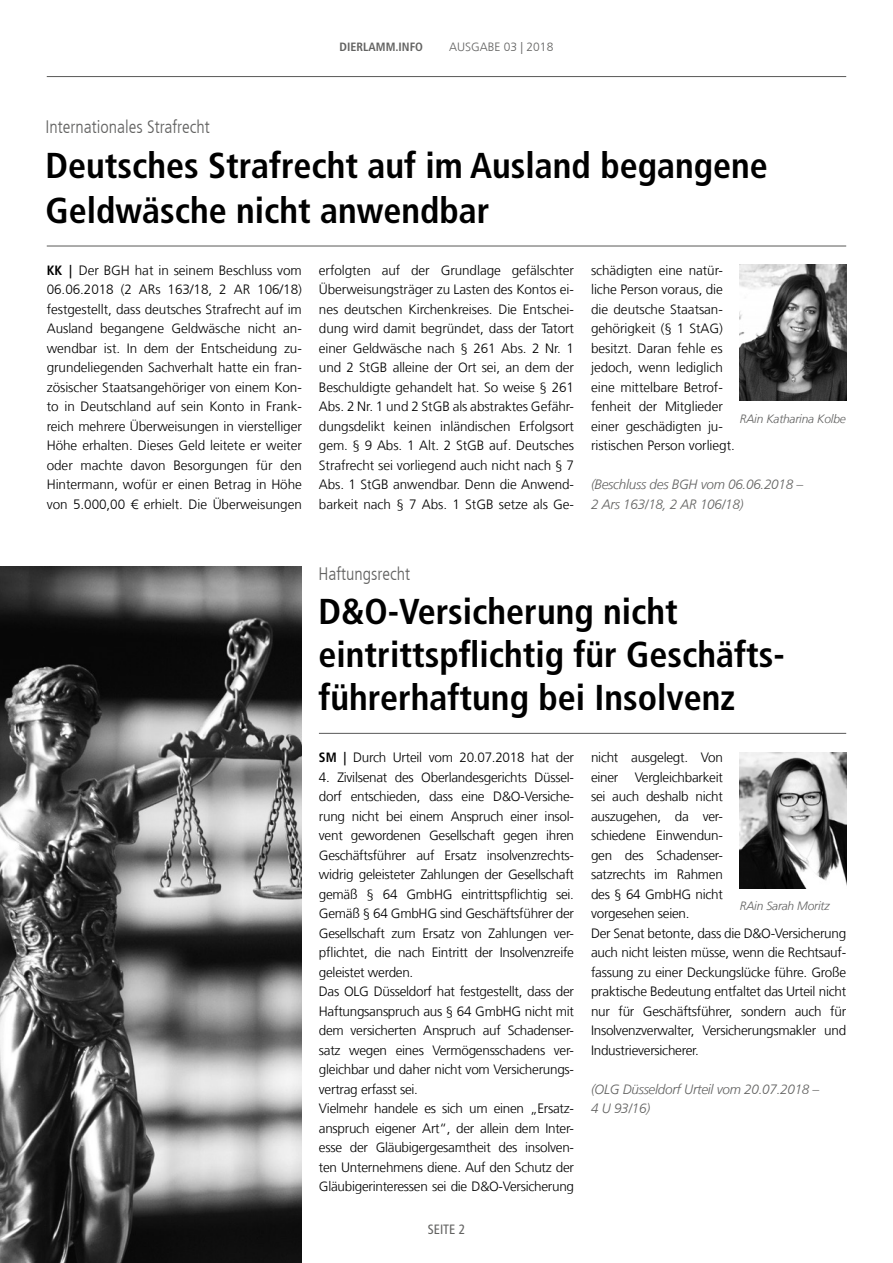
<style>
.page{position:relative;width:893px;height:1263px;background:#fff}
.page>*{position:absolute;margin:0;border:0;box-sizing:border-box;transform-origin:0 0}
.t1{font:700 condensed 36px/43.2px "Frutiger LT Com";color:#000}
.t2{font:300 condensed 18px "Frutiger LT Com";color:#626261}
.t3{font:300 13.5px/19.5px "Frutiger LT Com";letter-spacing:-.02em;color:#000}
.t4{font:italic 300 13.5px/19.5px "Frutiger LT Com";letter-spacing:-.02em;color:#626261}
.t5{font:condensed 13.5px "Frutiger LT Com";color:#626261}
.t6{font:italic 300 12px "Frutiger LT Com";letter-spacing:-.015em;color:#626261}
.t7{font:300 12px "Frutiger LT Com";color:#626261}
.t8{font:700 condensed 12px "Frutiger LT Com";color:#626261}
.s1{font-weight:700;font-stretch:condensed}
</style>
<div class="page">
<hr style="left:319px;top:733px;width:527px;height:1px;background:#626261">
<hr style="left:47px;top:76px;width:799px;height:1px;background:#626261">
<img style="left:740px;top:752px;width:106px;height:136px">
<hr style="left:47px;top:245px;width:799px;height:2px;background:#626261">
<img style="left:740px;top:265px;width:106px;height:136px">
<img style="left:0;top:567px;width:302px;height:696px">
<p class="t8" style="left:340px;top:40px;width:85px">DIERLAMM.INFO</p>
<p class="t7" style="left:449px;top:40px;width:106px">AUSGABE 03 | 2018</p>
<h2 class="t2" style="left:45px;top:116px;width:166px">Internationales Strafrecht</h2>
<h1 class="t1" style="left:45px;top:143px;width:724px;line-height:45px">Deutsches Strafrecht auf im Ausland begangene<br>Geldwäsche nicht anwendbar</h1>
<p class="t3" style="left:319px;top:260px;width:257px;text-align:justify">erfolgten auf der Grundlage gefälschter Überweisungsträger zu Lasten des Kontos ei&shy;nes deutschen Kirchenkreises. Die Entschei&shy;dung wird damit begründet, dass der Tatort einer Geldwäsche nach § 261 Abs. 2 Nr. 1 und 2 StGB alleine der Ort sei, an dem der Beschuldigte gehandelt hat. So weise § 261<br>Abs. 2 Nr. 1 und 2 StGB als abstraktes Gefähr&shy;dungsdelikt keinen inländischen Erfolgsort gem. § 9 Abs. 1 Alt. 2 StGB auf. Deutsches Strafrecht sei vorliegend auch nicht nach § 7<br>Abs. 1 StGB anwendbar. Denn die Anwend&shy;barkeit nach § 7 Abs. 1 StGB setze als Ge-</p>
<p class="t3" style="left:47px;top:260px;width:257px;text-align:justify"><span class="s1">KK |</span> Der BGH hat in seinem Beschluss vom 06.06.2018 (2 ARs 163/18, 2 AR 106/18) festgestellt, dass deutsches Strafrecht auf im Ausland begangene Geldwäsche nicht an&shy;wendbar ist. In dem der Entscheidung zu&shy;grundeliegenden Sachverhalt hatte ein fran&shy;zösischer Staatsangehöriger von einem Kon&shy;to in Deutschland auf sein Konto in Frank&shy;reich mehrere Überweisungen in vierstelliger Höhe erhalten. Dieses Geld leitete er weiter oder machte davon Besorgungen für den Hintermann, wofür er einen Betrag in Höhe von 5.000,00 € erhielt. Die Überweisungen</p>
<p class="t3" style="left:591px;top:260px;width:145px">schädigten eine natür&shy;liche Person voraus, die die deutsche Staatsan&shy;gehörigkeit (§ 1 StAG) besitzt. Daran fehle es jedoch, wenn lediglich eine mittelbare Betrof&shy;fenheit der Mitglieder einer geschädigten ju&shy;ristischen Person vorliegt.</p>
<p class="t6" style="left:740px;top:411px;width:107px">RAin Katharina Kolbe</p>
<p class="t4" style="left:591px;top:475px;width:214px">(Beschluss des BGH vom 06.06.2018 –<br>2 Ars 163/18, 2 AR 106/18)</p>
<h2 class="t2" style="left:319px;top:564px;width:93px">Haftungsrecht</h2>
<h1 class="t1" style="left:319px;top:590px;width:468px">D&amp;O-Versicherung nicht eintrittspflichtig für Geschäfts&shy;führerhaftung bei Insolvenz</h1>
<p class="t3" style="left:319px;top:748px;width:257px"><span class="s1">SM |</span> Durch Urteil vom 20.07.2018 hat der</p>
<p class="t3" style="left:319px;top:767px;width:257px">4. Zivilsenat des Oberlandesgerichts Düssel&shy;dorf entschieden, dass eine D&amp;O-Versiche&shy;rung nicht bei einem Anspruch einer insol&shy;vent gewordenen Gesellschaft gegen ihren Geschäftsführer auf Ersatz insolvenzrechts&shy;widrig geleisteter Zahlungen der Gesellschaft gemäß § 64 GmbHG eintrittspflichtig sei.<br>Gemäß § 64 GmbHG sind Geschäftsführer der Gesellschaft zum Ersatz von Zahlungen ver&shy;pflichtet, die nach Eintritt der Insolvenzreife geleistet werden.<br>Das OLG Düsseldorf hat festgestellt, dass der Haftungsanspruch aus § 64 GmbHG nicht mit dem versicherten Anspruch auf Schadenser&shy;satz wegen eines Vermögensschadens ver&shy;gleichbar und daher nicht vom Versicherungs&shy;vertrag erfasst sei.<br>Vielmehr handele es sich um einen „Ersatz&shy;anspruch eigener Art“, der allein dem Inter&shy;esse der Gläubigergesamtheit des insolven&shy;ten Unternehmens diene. Auf den Schutz der Gläubigerinteressen sei die D&amp;O-Versicherung</p>
<p class="t5" style="left:428px;top:1221px;width:39px">SEITE 2</p>
<p class="t3" style="left:591px;top:748px;width:257px">nicht ausgelegt. Von<br>einer Vergleichbarkeit<br>sei auch deshalb nicht<br>auszugehen, da ver-<br>schiedene Einwendun-<br>gen des Schadenser-<br>satzrechts im Rahmen<br>des § 64 GmbHG nicht<br>vorgesehen seien.<br>Der Senat betonte, dass die D&amp;O-Versicherung auch nicht leisten müsse, wenn die Rechtsauf&shy;fassung zu einer Deckungslücke führe. Große praktische Bedeutung entfaltet das Urteil nicht nur für Geschäftsführer, sondern auch für<br>Insolvenzverwalter, Versicherungsmakler und<br>Industrieversicherer.</p>
<p class="t4" style="left:591px;top:1079px;width:230px">(OLG Düsseldorf Urteil vom 20.07.2018 –<br>4 U 93/16)</p>
<p class="t6" style="left:740px;top:899px;width:91px">RAin Sarah Moritz</p>
</div>
